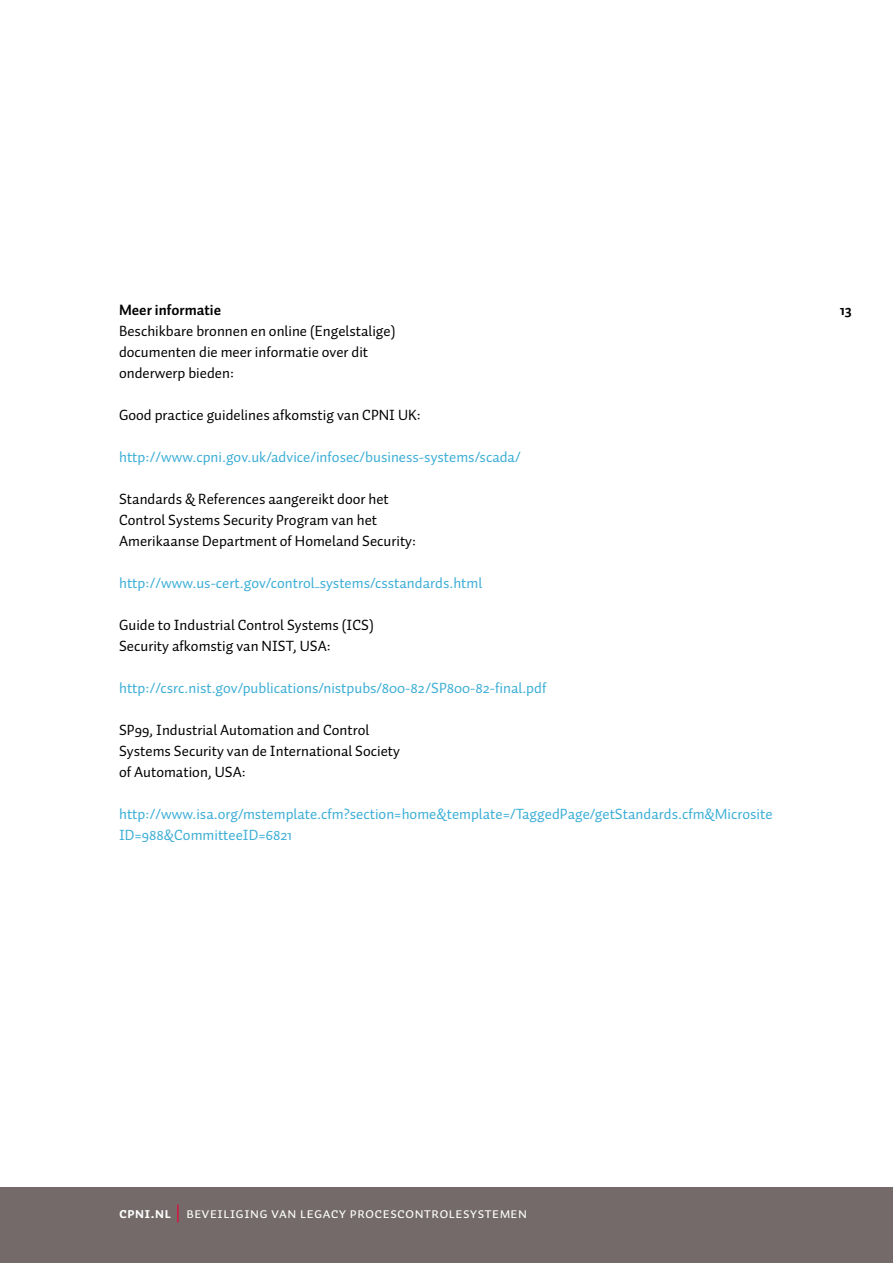
<style>
.page{position:relative;width:893px;height:1263px;background:#fff}
.page>*{position:absolute;margin:0;border:0;box-sizing:border-box;transform-origin:0 0}
.t1{font:15px/21px "Auto 1";color:#000}
.t2{font:15px/21px "Auto 1";color:#3caed6}
.t3{font:15px "Auto 1 Regular Sm Cp";color:#fff}
.t4{font:700 15px "Auto 1";color:#000}
.s1{font-family:"Auto 1 Bold Sm Cp"}
</style>
<div class="page">
<div style="left:0;top:1188px;width:893px;height:75px;background:#736a69"></div>
<svg style="left:177px;top:1204px;width:2px;height:18px"></svg>
<p class="t4" style="left:119px;top:300px;width:104px">Meer informatie</p>
<p class="t4" style="left:840px;top:300px;width:14px">13</p>
<p class="t1" style="left:119px;top:320px;width:278px">Beschikbare bronnen en online (Engelstalige) documenten die meer informatie over dit onderwerp bieden:</p>
<p class="t1" style="left:119px;top:404px;width:303px">Good practice guidelines afkomstig van CPNI UK:</p>
<p class="t2" style="left:119px;top:446px;width:403px">http://www.cpni.gov.uk/advice/infosec/business-systems/scada/</p>
<p class="t1" style="left:119px;top:488px;width:299px">Standards &amp; References aangereikt door het<br>Control Systems Security Program van het<br>Amerikaanse Department of Homeland Security:</p>
<p class="t2" style="left:119px;top:572px;width:365px">http://www.us-cert.gov/control_systems/csstandards.html</p>
<p class="t1" style="left:119px;top:614px;width:256px">Guide to Industrial Control Systems (ICS)<br>Security afkomstig van NIST, USA:</p>
<p class="t2" style="left:119px;top:677px;width:429px">http://csrc.nist.gov/publications/nistpubs/800-82/SP800-82-final.pdf</p>
<p class="t1" style="left:119px;top:719px;width:283px">SP99, Industrial Automation and Control<br>Systems Security van de International Society of Automation, USA:</p>
<p class="t2" style="left:119px;top:803px;width:655px">http://www.isa.org/mstemplate.cfm?section=home&amp;template=/TaggedPage/getStandards.cfm&amp;Microsite<br>ID=988&amp;CommitteeID=6821</p>
<p class="t3" style="left:119px;top:1206px;width:410px"><span class="s1">CPNI.NL</span> beveiliging van legacy procescontrolesystemen</p>
</div>
